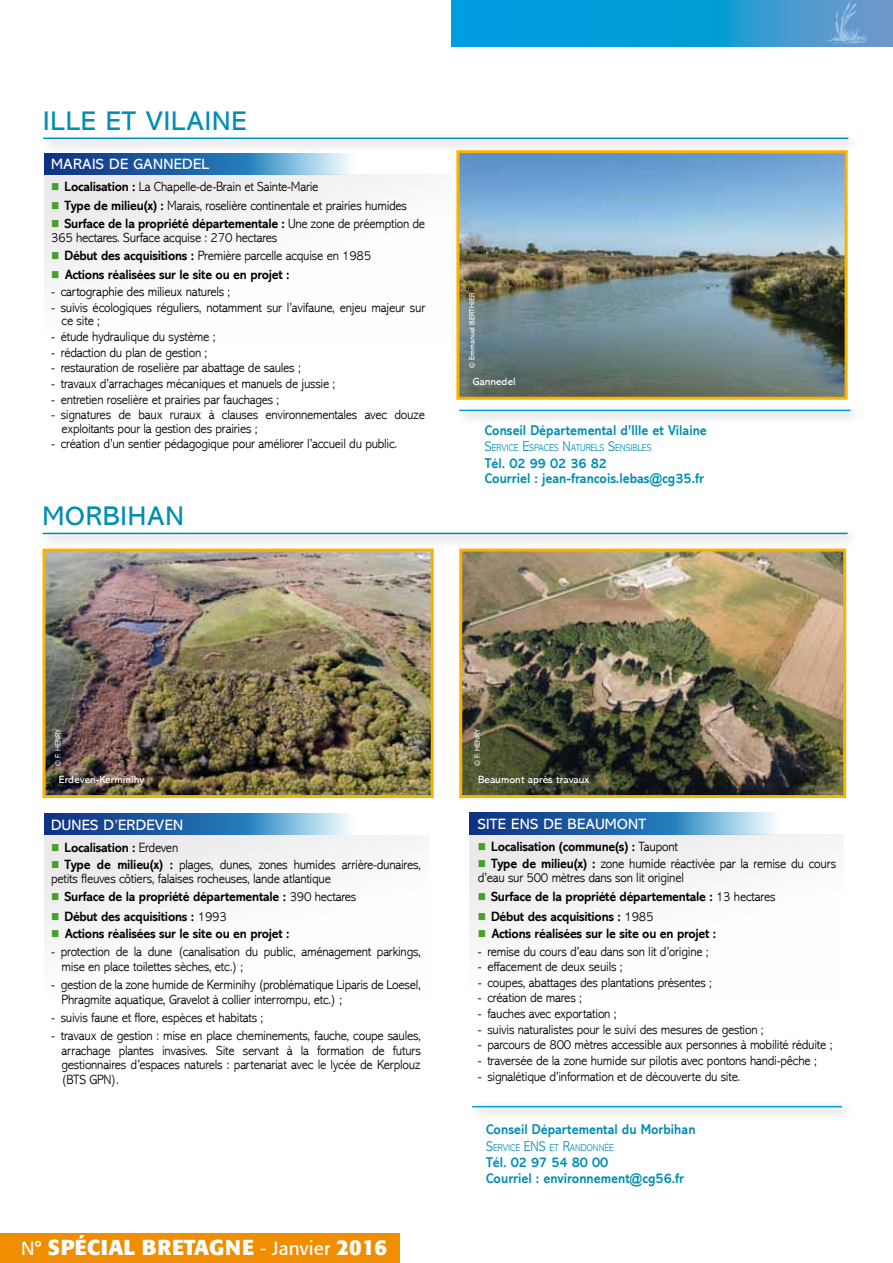
<style>
.page{position:relative;width:893px;height:1263px;background:#fff}
.page>*{position:absolute;margin:0;border:0;box-sizing:border-box;transform-origin:0 0}
.t1{font:27px "Abadi";letter-spacing:.03em;color:#008eb3;scale:1.04 1}
.t2{font:700 21.6px "Formata";letter-spacing:.01em;color:#fff}
.t3{font:15px "Abadi";letter-spacing:.02em;color:#fff}
.t4{font:700 14.25px/15.6px "Abadi";color:#008eb3;scale:.9 1}
.t5{font:300 13.5px/13.5px "Abadi";letter-spacing:-.02em;color:#000;scale:.93 1}
.t6{font:700 13.5px "Abadi";letter-spacing:-.02em;color:#000;scale:.93 1}
.t7{font:10.5px "Abadi";letter-spacing:.005em;color:#fff}
.t8{font:300 10.05px "Abadi";color:#008eb3;scale:.9 1}
.t9{font:7.5px "Abadi";color:#fff}
.s1{color:#44a12b}
.s2{font-weight:700}
.s3{font-size:14.25px}
.s4{font-weight:300}
.s5{font-weight:400;font-size:18.9px}
</style>
<div class="page">
<svg style="left:452px;top:0;width:441px;height:47px;background:#159cd7"></svg>
<svg style="left:827px;top:0;width:41px;height:45px;background:#6ca1d2"></svg>
<div style="left:0;top:1233px;width:400px;height:30px;background:#f18e00"></div>
<div style="left:44px;top:174px;width:407px;height:168px;background:linear-gradient(to right,#f3f2f2,#fefefe)"></div>
<div style="left:44px;top:835px;width:384px;height:168px;background:linear-gradient(to right,#f3f2f2,#fdfdfd)"></div>
<div style="left:469px;top:834px;width:374px;height:168px;background:linear-gradient(to right,#f3f2f2,#fdfdfd)"></div>
<div style="left:468px;top:1101px;width:386px;height:20px;background:#000;opacity:.5"></div>
<hr style="left:472px;top:1106px;width:370px;height:1px;background:#009ee0">
<div style="left:455px;top:405px;width:408px;height:19px;background:#000;opacity:.5"></div>
<hr style="left:459px;top:410px;width:391px;height:1px;background:#009ee0">
<svg style="left:44px;top:153px;width:306px;height:21px;background:#417ab3"></svg>
<svg style="left:44px;top:814px;width:306px;height:21px;background:#417ab3"></svg>
<svg style="left:469px;top:813px;width:306px;height:21px;background:#417ab3"></svg>
<div style="left:39px;top:133px;width:822px;height:19px;background:#000;opacity:.5"></div>
<hr style="left:43px;top:138px;width:805px;height:1px;background:#008eb3">
<div style="left:38px;top:528px;width:822px;height:19px;background:#000;opacity:.5"></div>
<hr style="left:43px;top:533px;width:805px;height:1px;background:#008eb3">
<img style="left:460px;top:154px;width:384px;height:242px">
<div style="left:456px;top:150px;width:392px;height:250px;border:3px solid #f9b200"></div>
<img style="left:47px;top:553px;width:383px;height:241px">
<div style="left:43px;top:549px;width:391px;height:249px;border:3px solid #f9b200"></div>
<img style="left:463px;top:553px;width:379px;height:241px">
<div style="left:459px;top:549px;width:387px;height:249px;border:3px solid #f9b200"></div>
<h1 class="t1" style="left:43px;top:106px;width:194px">ILLE ET VILAINE</h1>
<p class="t3" style="left:51px;top:156px;width:133px">MARAIS DE GANNEDE</p>
<p class="t3" style="left:202px;top:156px;width:9px">L</p>
<p class="t5" style="left:51px;top:180px;width:289px"><span class="s1">■</span> <span class="s2">Localisation :</span> La Chapelle-de-Brain et Sainte-Marie</p>
<p class="t5" style="left:51px;top:199px;width:384px"><span class="s1">■</span> <span class="s2">Type de milieu(x) :</span> Marais, roselière continentale et prairies humides</p>
<p class="t5" style="left:51px;top:217px;width:404px"><span class="s1">■</span> <span class="s2">Surface de la propriété départementale :</span> Une zone de préemption de<br>365 hectares. Surface acquise : 270 hectares</p>
<p class="t5" style="left:51px;top:249px;width:346px"><span class="s1">■</span> <span class="s2">Début des acquisitions :</span> Première parcelle acquise en 1985</p>
<p class="t6" style="left:51px;top:267px;width:258px"><span class="s1">■</span> Actions réalisées sur le site ou en projet :</p>
<p class="t5" style="left:51px;top:285px;width:194px">- cartographie des milieux naturels ;</p>
<p class="t5" style="left:62px;top:301px;width:392px;text-indent:-11px">- suivis écologiques réguliers, notamment sur l’avifaune, enjeu majeur sur ce site ;</p>
<p class="t5" style="left:51px;top:330px;width:178px">- étude hydraulique du système ;</p>
<p class="t5" style="left:51px;top:346px;width:170px">- rédaction du plan de gestion ;</p>
<p class="t5" style="left:51px;top:361px;width:270px">- restauration de roselière par abattage de saules ;</p>
<p class="t5" style="left:51px;top:377px;width:307px">- travaux d’arrachages mécaniques et manuels de jussie ;</p>
<p class="t5" style="left:51px;top:393px;width:247px">- entretien roselière et prairies par fauchages ;</p>
<p class="t5" style="left:62px;top:408px;width:392px;text-indent:-11px">- signatures de baux ruraux à clauses environnementales avec douze exploitants pour la gestion des prairies ;</p>
<p class="t5" style="left:51px;top:437px;width:374px">- création d’un sentier pédagogique pour améliorer l’accueil du public.</p>
<h1 class="t1" style="left:43px;top:501px;width:137px">MORBIHAN</h1>
<p class="t9" style="left:468px;top:368px;width:76px;rotate:-90deg">© EMMANUEL BERTHIER</p>
<p class="t7" style="left:473px;top:376px;width:44px">GANNEDEL</p>
<p class="t4" style="left:485px;top:422px;width:248px">Conseil Départemental d’Ille et Vilaine</p>
<p class="t8" style="left:485px;top:442px;width:187px"><span class="s3">S</span>ERVICE <span class="s3">E</span>SPACES <span class="s3">N</span>ATURELS <span class="s3">S</span>ENSIBLES</p>
<p class="t4" style="left:485px;top:455px;width:245px">Tél. 02 99 02 36 82<br>Courriel : jean-francois.lebas@cg35.fr</p>
<p class="t9" style="left:54px;top:766px;width:38px;rotate:-90deg">© F. HENRY</p>
<p class="t9" style="left:473px;top:766px;width:38px;rotate:-90deg">© F. HENRY</p>
<p class="t7" style="left:59px;top:774px;width:87px">ERDEVEN-KERMINIHY</p>
<p class="t7" style="left:478px;top:774px;width:113px">BEAUMONT APRÈS TRAVAUX</p>
<p class="t3" style="left:51px;top:816px;width:95px">DUNES D’ERDEVE</p>
<p class="t3" style="left:173px;top:816px;width:12px">N</p>
<p class="t6" style="left:51px;top:839px;width:138px"><span class="s1">■</span> Localisation : <span class="s4">Erdeven</span></p>
<p class="t5" style="left:51px;top:858px;width:399px"><span class="s1">■</span> <span class="s2">Type de milieu(x) :</span> plages, dunes, zones humides arrière-dunaires, petits fleuves côtiers, falaises rocheuses, lande atlantique</p>
<p class="t6" style="left:51px;top:889px;width:330px"><span class="s1">■</span> Surface de la propriété départementale : <span class="s4">390 hectares</span></p>
<p class="t6" style="left:51px;top:908px;width:191px"><span class="s1">■</span> Début des acquisitions : <span class="s4">1993</span></p>
<p class="t6" style="left:51px;top:926px;width:258px"><span class="s1">■</span> Actions réalisées sur le site ou en projet :</p>
<p class="t5" style="left:62px;top:944px;width:388px;line-height:15px;text-indent:-11px">- protection de la dune (canalisation du public, aménagement parkings, mise en place toilettes sèches, etc.) ;</p>
<p class="t5" style="left:62px;top:977px;width:388px;line-height:15px;text-indent:-11px">- gestion de la zone humide de Kerminihy (problématique Liparis de Loesel,<br>Phragmite aquatique, Gravelot à collier interrompu, etc.) ;</p>
<p class="t5" style="left:51px;top:1011px;width:230px">- suivis faune et flore, espèces et habitats ;</p>
<p class="t5" style="left:62px;top:1029px;width:388px;line-height:14.5px;text-align:justify;text-indent:-11px">- travaux de gestion : mise en place cheminements, fauche, coupe saules, arrachage plantes invasives. Site servant à la formation de futurs gestionnaires d’espaces naturels : partenariat avec le lycée de Kerplouz (BTS GPN).</p>
<p class="t3" style="left:478px;top:815px;width:170px">SITE ENS DE BEAUMONT</p>
<p class="t6" style="left:478px;top:838px;width:217px"><span class="s1">■</span> Localisation (commune(s) : <span class="s4">Taupont</span></p>
<p class="t5" style="left:478px;top:857px;width:387px"><span class="s1">■</span> <span class="s2">Type de milieu(x) :</span> zone humide réactivée par la remise du cours d’eau sur 500 mètres dans son lit originel</p>
<p class="t6" style="left:478px;top:889px;width:322px"><span class="s1">■</span> Surface de la propriété départementale : <span class="s4">13 hectares</span></p>
<p class="t6" style="left:478px;top:908px;width:191px"><span class="s1">■</span> Début des acquisitions : <span class="s4">1985</span></p>
<p class="t6" style="left:478px;top:926px;width:258px"><span class="s1">■</span> Actions réalisées sur le site ou en projet :</p>
<p class="t5" style="left:478px;top:944px;width:250px">- remise du cours d’eau dans son lit d’origine ;</p>
<p class="t5" style="left:478px;top:960px;width:157px">- effacement de deux seuils ;</p>
<p class="t5" style="left:478px;top:976px;width:253px">- coupes, abattages des plantations présentes ;</p>
<p class="t5" style="left:478px;top:991px;width:114px">- création de mares ;</p>
<p class="t5" style="left:478px;top:1007px;width:151px">- fauches avec exportation ;</p>
<p class="t5" style="left:478px;top:1023px;width:309px">- suivis naturalistes pour le suivi des mesures de gestion ;</p>
<p class="t5" style="left:478px;top:1038px;width:383px">- parcours de 800 mètres accessible aux personnes à mobilité réduite ;</p>
<p class="t5" style="left:478px;top:1054px;width:366px">- traversée de la zone humide sur pilotis avec pontons handi-pêche ;</p>
<p class="t5" style="left:478px;top:1069px;width:284px">- signalétique d’information et de découverte du site.</p>
<p class="t4" style="left:486px;top:1122px;width:234px">Conseil Départemental du Morbihan</p>
<p class="t8" style="left:486px;top:1142px;width:51px"><span class="s3">S</span>ERVICE <span class="s3">ENS</span></p>
<p class="t8" style="left:550px;top:1142px;width:73px">ET <span class="s3">R</span>ANDONNÉE</p>
<p class="t4" style="left:486px;top:1155px;width:221px">Tél. 02 97 54 80 00<br>Courriel : environnement@cg56.fr</p>
<h2 class="t2" style="left:21px;top:1233px;width:367px"><span class="s5">N°</span> SPÉCIAL BRETAGNE <span class="s5">- Janvier</span> 2016</h2>
</div>
